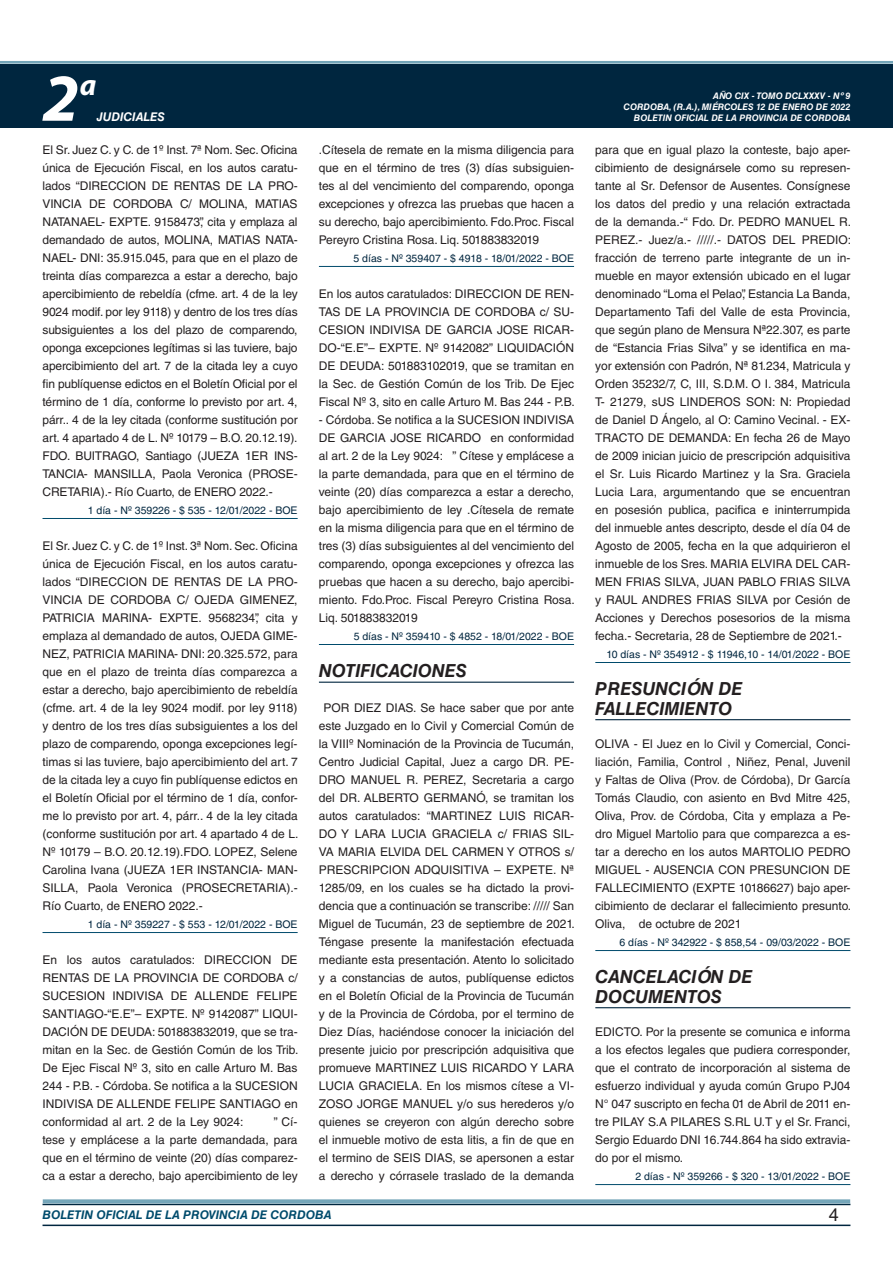
<style>
.page{position:relative;width:893px;height:1263px;background:#fff}
.page>*{position:absolute;margin:0;border:0;box-sizing:border-box;transform-origin:0 0}
.t1{font:italic 700 67.5px "Myriad Pro";color:#fff}
.t2{font:italic 700 30px "Myriad Pro";color:#fff}
.t3{font:italic 700 18px/19.5px "Helvetica LT Std";color:#231f20}
.t4{font:18px "Helvetica LT Std";color:#231f20}
.t5{font:12px/18px "Helvetica LT Std";color:#231f20;text-align:justify}
.t6{font:italic 700 12px "Helvetica LT Std";color:#004b6c}
.t7{font:italic 700 12px "Helvetica LT Std";color:#fff}
.t8{font:10.5px "Helvetica LT Std";color:#00263f}
.t9{font:italic 700 9px/10.8px "Helvetica LT Std";color:#fff;text-align:right}
</style>
<div class="page">
<div style="left:0;top:61px;width:893px;height:6px;background:#fff;opacity:.75"></div>
<div style="left:0;top:64px;width:893px;height:64px;background:#00263f"></div>
<hr style="left:43px;top:1224px;width:807px;height:2px;background:#00263f">
<div style="left:42px;top:1198px;width:809px;height:8px;background:#fff;opacity:.75"></div>
<hr style="left:43px;top:518px;width:255px;height:1px;background:#004b6c">
<hr style="left:43px;top:932px;width:255px;height:1px;background:#004b6c">
<hr style="left:319px;top:266px;width:255px;height:1px;background:#004b6c">
<hr style="left:319px;top:644px;width:255px;height:1px;background:#004b6c">
<hr style="left:319px;top:682px;width:255px;height:1px;background:#00263f">
<hr style="left:595px;top:662px;width:255px;height:1px;background:#004b6c">
<hr style="left:595px;top:719px;width:255px;height:1px;background:#00263f">
<hr style="left:595px;top:950px;width:255px;height:1px;background:#004b6c">
<hr style="left:595px;top:1007px;width:255px;height:1px;background:#00263f">
<hr style="left:595px;top:1184px;width:255px;height:1px;background:#004b6c">
<h1 class="t1" style="left:43px;top:54px;width:38px">2</h1>
<h2 class="t2" style="left:80px;top:66px;width:18px">a</h2>
<p class="t9" style="left:623px;top:91px;width:228px">AÑO CIX - TOMO DCLXXXV - Nº 9<br>CORDOBA, (R.A.), MIÉRCOLES 12 DE ENERO DE 2022</p>
<p class="t7" style="left:97px;top:110px;width:70px">JUDICIALES</p>
<p class="t9" style="left:634px;top:112px;width:218px">BOLETIN OFICIAL DE LA PROVINCIA DE CORDOBA</p>
<p class="t5" style="left:43px;top:141px;width:257px">El Sr. Juez C. y C. de 1º Inst. 7ª Nom. Sec. Oficina única de Ejecución Fiscal, en los autos caratu&shy;lados “DIRECCION DE RENTAS DE LA PRO-VINCIA DE CORDOBA C/ MOLINA, MATIAS NATANAEL- EXPTE. 9158473”, cita y emplaza al demandado de autos, MOLINA, MATIAS NATA-NAEL- DNI: 35.915.045, para que en el plazo de treinta días comparezca a estar a derecho, bajo apercibimiento de rebeldía (cfme. art. 4 de la ley 9024 modif. por ley 9118) y dentro de los tres días subsiguientes a los del plazo de comparendo, oponga excepciones legítimas si las tuviere, bajo apercibimiento del art. 7 de la citada ley a cuyo fin publíquense edictos en el Boletín Oficial por el término de 1 día, conforme lo previsto por art. 4, párr.. 4 de la ley citada (conforme sustitución por art. 4 apartado 4 de L. Nº 10179 – B.O. 20.12.19).<br>FDO. BUITRAGO, Santiago (JUEZA 1ER INS-TANCIA- MANSILLA, Paola Veronica (PROSE-CRETARIA).- Río Cuarto, de ENERO 2022.-</p>
<p class="t8" style="left:88px;top:504px;width:211px">1 día - Nº 359226 - $ 535 - 12/01/2022 - BOE</p>
<p class="t5" style="left:43px;top:537px;width:257px">El Sr. Juez C. y C. de 1º Inst. 3ª Nom. Sec. Oficina única de Ejecución Fiscal, en los autos caratu&shy;lados “DIRECCION DE RENTAS DE LA PRO-VINCIA DE CORDOBA C/ OJEDA GIMENEZ, PATRICIA MARINA- EXPTE. 9568234”, cita y emplaza al demandado de autos, OJEDA GIME-NEZ, PATRICIA MARINA- DNI: 20.325.572, para que en el plazo de treinta días comparezca a estar a derecho, bajo apercibimiento de rebeldía (cfme. art. 4 de la ley 9024 modif. por ley 9118) y dentro de los tres días subsiguientes a los del plazo de comparendo, oponga excepciones legí&shy;timas si las tuviere, bajo apercibimiento del art. 7 de la citada ley a cuyo fin publíquense edictos en el Boletín Oficial por el término de 1 día, confor&shy;me lo previsto por art. 4, párr.. 4 de la ley citada (conforme sustitución por art. 4 apartado 4 de L.<br>Nº 10179 – B.O. 20.12.19).FDO. LOPEZ, Selene Carolina Ivana (JUEZA 1ER INSTANCIA- MAN-SILLA, Paola Veronica (PROSECRETARIA).- Río Cuarto, de ENERO 2022.-</p>
<p class="t8" style="left:88px;top:918px;width:211px">1 día - Nº 359227 - $ 553 - 12/01/2022 - BOE</p>
<p class="t5" style="left:43px;top:951px;width:257px">En los autos caratulados: DIRECCION DE RENTAS DE LA PROVINCIA DE CORDOBA c/ SUCESION INDIVISA DE ALLENDE FELIPE SANTIAGO-“E.E”– EXPTE. Nº 9142087” LIQUI-DACIÓN DE DEUDA: 501883832019, que se tra&shy;mitan en la Sec. de Gestión Común de los Trib.<br>De Ejec Fiscal Nº 3, sito en calle Arturo M. Bas 244 - P.B. - Córdoba. Se notifica a la SUCESION INDIVISA DE ALLENDE FELIPE SANTIAGO en conformidad al art. 2 de la Ley 9024:</p>
<p class="t5" style="left:43px;top:1113px;width:257px;text-indent:231px">” Cí&shy;tese y emplácese a la parte demandada, para que en el término de veinte (20) días comparez&shy;ca a estar a derecho, bajo apercibimiento de ley</p>
<p class="t5" style="left:319px;top:141px;width:257px">.Cítesela de remate en la misma diligencia para que en el término de tres (3) días subsiguien&shy;tes al del vencimiento del comparendo, oponga excepciones y ofrezca las pruebas que hacen a su derecho, bajo apercibimiento. Fdo.Proc. Fiscal Pereyro Cristina Rosa. Liq. 501883832019</p>
<p class="t8" style="left:354px;top:252px;width:222px">5 días - Nº 359407 - $ 4918 - 18/01/2022 - BOE</p>
<p class="t5" style="left:319px;top:285px;width:257px">En los autos caratulados: DIRECCION DE REN-TAS DE LA PROVINCIA DE CORDOBA c/ SU-CESION INDIVISA DE GARCIA JOSE RICAR-DO-“E.E”– EXPTE. Nº 9142082” LIQUIDACIÓN DE DEUDA: 501883102019, que se tramitan en la Sec. de Gestión Común de los Trib. De Ejec Fiscal Nº 3, sito en calle Arturo M. Bas 244 - P.B.</p>
<p class="t5" style="left:319px;top:411px;width:257px">- Córdoba. Se notifica a la SUCESION INDIVISA DE GARCIA JOSE RICARDO en conformidad al art. 2 de la Ley 9024: ” Cítese y emplácese a la parte demandada, para que en el término de veinte (20) días comparezca a estar a derecho, bajo apercibimiento de ley .Cítesela de remate en la misma diligencia para que en el término de tres (3) días subsiguientes al del vencimiento del comparendo, oponga excepciones y ofrezca las pruebas que hacen a su derecho, bajo apercibi&shy;miento. Fdo.Proc. Fiscal Pereyro Cristina Rosa.<br>Liq. 501883832019</p>
<p class="t8" style="left:354px;top:630px;width:222px">5 días - Nº 359410 - $ 4852 - 18/01/2022 - BOE</p>
<h3 class="t3" style="left:319px;top:661px;width:149px">NOTIFICACIONES</h3>
<p class="t5" style="left:319px;top:699px;width:257px;text-align:center">POR DIEZ DIAS. Se hace saber que por ante este Juzgado en lo Civil y Comercial Común de la VIIIº Nominación de la Provincia de Tucumán, Centro Judicial Capital, Juez a cargo DR. PE-DRO MANUEL R. PEREZ, Secretaria a cargo del DR. ALBERTO GERMANÓ, se tramitan los autos caratulados: “MARTINEZ LUIS RICAR-DO Y LARA LUCIA GRACIELA c/ FRIAS SIL-VA MARIA ELVIDA DEL CARMEN Y OTROS s/ PRESCRIPCION ADQUISITIVA – EXPETE. Nª 1285/09, en los cuales se ha dictado la provi&shy;dencia que a continuación se transcribe: ///// San Miguel de Tucumán, 23 de septiembre de 2021.<br>Téngase presente la manifestación efectuada mediante esta presentación. Atento lo solicitado y a constancias de autos, publíquense edictos en el Boletín Oficial de la Provincia de Tucumán y de la Provincia de Córdoba, por el termino de Diez Días, haciéndose conocer la iniciación del presente juicio por prescripción adquisitiva que promueve MARTINEZ LUIS RICARDO Y LARA LUCIA GRACIELA. En los mismos cítese a VI-ZOSO JORGE MANUEL y/o sus herederos y/o quienes se creyeron con algún derecho sobre el inmueble motivo de esta litis, a fin de que en el termino de SEIS DIAS, se apersonen a estar a derecho y córrasele traslado de la demanda</p>
<p class="t5" style="left:595px;top:141px;width:257px">para que en igual plazo la conteste, bajo aper&shy;cibimiento de designársele como su represen&shy;tante al Sr. Defensor de Ausentes. Consígnese los datos del predio y una relación extractada de la demanda.-“ Fdo. Dr. PEDRO MANUEL R.<br>PEREZ.- Juez/a.- /////.- DATOS DEL PREDIO: fracción de terreno parte integrante de un in&shy;mueble en mayor extensión ubicado en el lugar denominado “Loma el Pelao”, Estancia La Banda, Departamento Tafi del Valle de esta Provincia, que según plano de Mensura Nª22.307, es parte de “Estancia Frias Silva” y se identifica en ma&shy;yor extensión con Padrón, Nª 81.234, Matricula y Orden 35232/7, C, III, S.D.M. O I. 384, Matricula T- 21279, sUS LINDEROS SON: N: Propiedad de Daniel D Ángelo, al O: Camino Vecinal. - EX-TRACTO DE DEMANDA: En fecha 26 de Mayo de 2009 inician juicio de prescripción adquisitiva el Sr. Luis Ricardo Martinez y la Sra. Graciela Lucia Lara, argumentando que se encuentran en posesión publica, pacifica e ininterrumpida del inmueble antes descripto, desde el día 04 de Agosto de 2005, fecha en la que adquirieron el inmueble de los Sres. MARIA ELVIRA DEL CAR-MEN FRIAS SILVA, JUAN PABLO FRIAS SILVA y RAUL ANDRES FRIAS SILVA por Cesión de Acciones y Derechos posesorios de la misma fecha.- Secretaria, 28 de Septiembre de 2021.-</p>
<p class="t8" style="left:606px;top:648px;width:245px">10 días - Nº 354912 - $ 11946,10 - 14/01/2022 - BOE</p>
<h3 class="t3" style="left:595px;top:679px;width:148px">PRESUNCIÓN DE<br>FALLECIMIENTO</h3>
<p class="t5" style="left:595px;top:735px;width:257px">OLIVA - El Juez en lo Civil y Comercial, Conci&shy;liación, Familia, Control , Niñez, Penal, Juvenil y Faltas de Oliva (Prov. de Córdoba), Dr García Tomás Claudio, con asiento en Bvd Mitre 425, Oliva, Prov. de Córdoba, Cita y emplaza a Pe&shy;dro Miguel Martolio para que comparezca a es&shy;tar a derecho en los autos MARTOLIO PEDRO MIGUEL - AUSENCIA CON PRESUNCION DE FALLECIMIENTO (EXPTE 10186627) bajo aper&shy;cibimiento de declarar el fallecimiento presunto.<br>Oliva, de octubre de 2021</p>
<p class="t8" style="left:620px;top:936px;width:232px">6 días - Nº 342922 - $ 858,54 - 09/03/2022 - BOE</p>
<h3 class="t3" style="left:595px;top:967px;width:159px">CANCELACIÓN DE<br>DOCUMENTOS</h3>
<p class="t5" style="left:595px;top:1023px;width:257px">EDICTO. Por la presente se comunica e informa a los efectos legales que pudiera corresponder, que el contrato de incorporación al sistema de esfuerzo individual y ayuda común Grupo PJ04<br>N° 047 suscripto en fecha 01 de Abril de 2011 en&shy;tre PILAY S.A PILARES S.RL U.T y el Sr. Franci, Sergio Eduardo DNI 16.744.864 ha sido extravia&shy;do por el mismo.</p>
<p class="t8" style="left:635px;top:1170px;width:217px">2 días - Nº 359266 - $ 320 - 13/01/2022 - BOE</p>
<p class="t6" style="left:43px;top:1208px;width:290px">BOLETIN OFICIAL DE LA PROVINCIA DE CORDOBA</p>
<h3 class="t4" style="left:829px;top:1204px;width:12px">4</h3>
</div>
